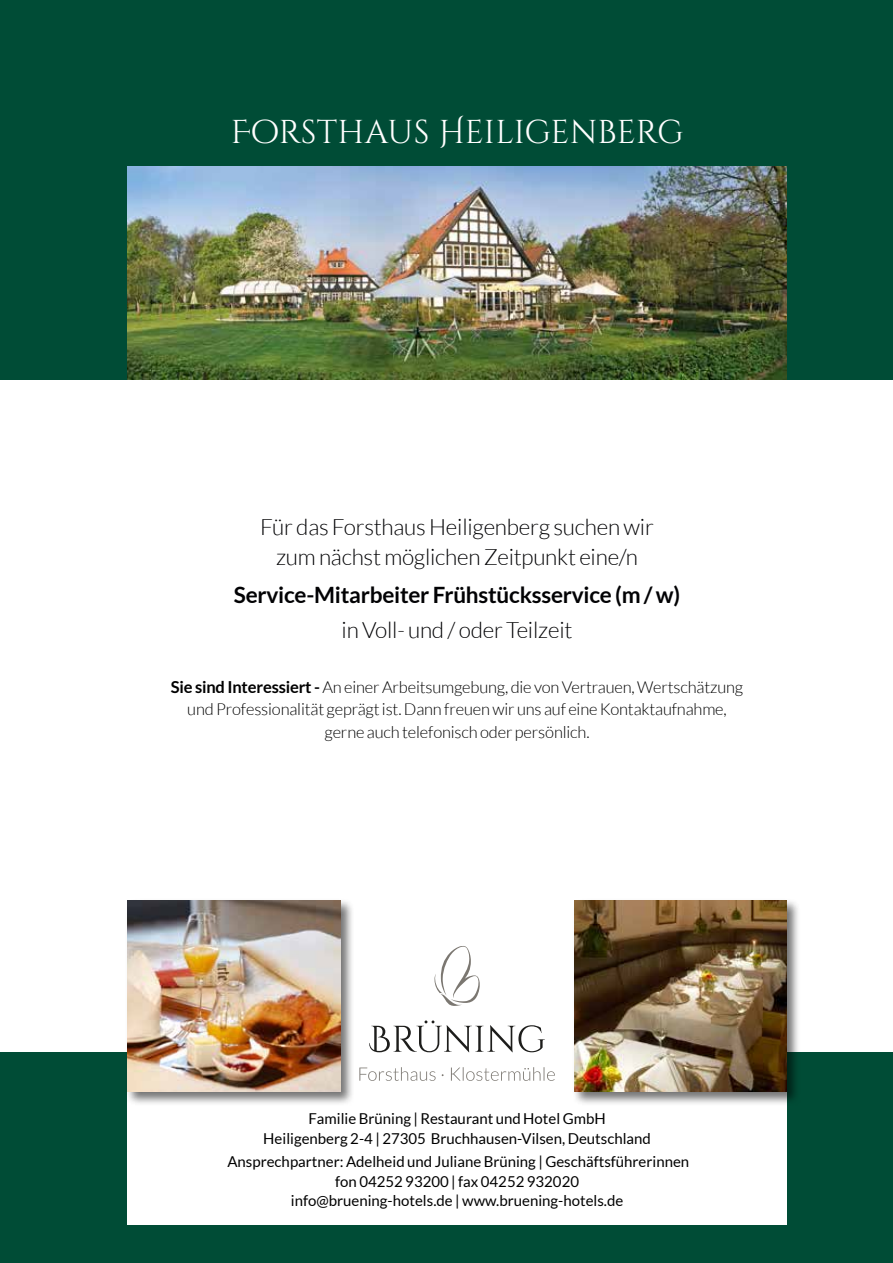
<style>
.page{position:relative;width:893px;height:1263px;background:#fff}
.page>*{position:absolute;margin:0;border:0;box-sizing:border-box;transform-origin:0 0}
.t1{font:33px "Cinzel Decorative";color:#fff}
.t2{font:300 22.5px/30px "Lato";letter-spacing:-.01em;color:#020204;text-align:center}
.t3{font:700 22.5px "Lato";letter-spacing:-.01em;color:#020204}
.t4{font:300 16.5px/22.5px "Lato";letter-spacing:-.01em;color:#000;text-align:center}
.t5{font:15px/19.5px "Lato";color:#000;text-align:center}
.s1{font-weight:700}
</style>
<div class="page">
<div style="left:0;top:1052px;width:893px;height:211px;background:#004c36"></div>
<div style="left:128px;top:1033px;width:659px;height:192px;background:#fff"></div>
<div style="left:572px;top:898px;width:229px;height:208px;background:#000;opacity:.55"></div>
<img style="left:574px;top:900px;width:213px;height:192px">
<div style="left:125px;top:898px;width:229px;height:208px;background:#000;opacity:.55"></div>
<img style="left:128px;top:900px;width:212px;height:192px">
<svg style="left:359px;top:1067px;width:196px;height:14px"></svg>
<svg style="left:369px;top:1020px;width:176px;height:32px"></svg>
<svg style="left:434px;top:946px;width:46px;height:60px"></svg>
<div style="left:0;top:0;width:893px;height:379px;background:#004c36"></div>
<img style="left:128px;top:166px;width:659px;height:214px">
<h1 class="t1" style="left:231px;top:112px;width:454px">Forsthaus Heiligenberg</h1>
<h2 class="t2" style="left:260px;top:512px;width:395px">Für das Forsthaus Heiligenberg suchen wir zum nächst möglichen Zeitpunkt eine/n</h2>
<h2 class="t3" style="left:234px;top:582px;width:448px">Service-Mitarbeiter Frühstücksservice (m / w)</h2>
<h2 class="t2" style="left:342px;top:615px;width:232px">in Voll- und / oder Teilzeit</h2>
<p class="t4" style="left:171px;top:676px;width:574px"><span class="s1">Sie sind Interessiert -</span> An einer Arbeitsumgebung, die von Vertrauen, Wertschätzung und Professionalität geprägt ist. Dann freuen wir uns auf eine Kontaktaufnahme, gerne auch telefonisch oder persönlich.</p>
<p class="t5" style="left:263px;top:1109px;width:389px">Familie Brüning | Restaurant und Hotel GmbH<br>Heiligenberg 2-4 | 27305 Bruchhausen-Vilsen, Deutschland</p>
<p class="t5" style="left:227px;top:1152px;width:463px">Ansprechpartner: Adelheid und Juliane Brüning | Geschäftsführerinnen fon 04252 93200 | fax 04252 932020<br>info@bruening-hotels.de | www.bruening-hotels.de</p>
</div>
